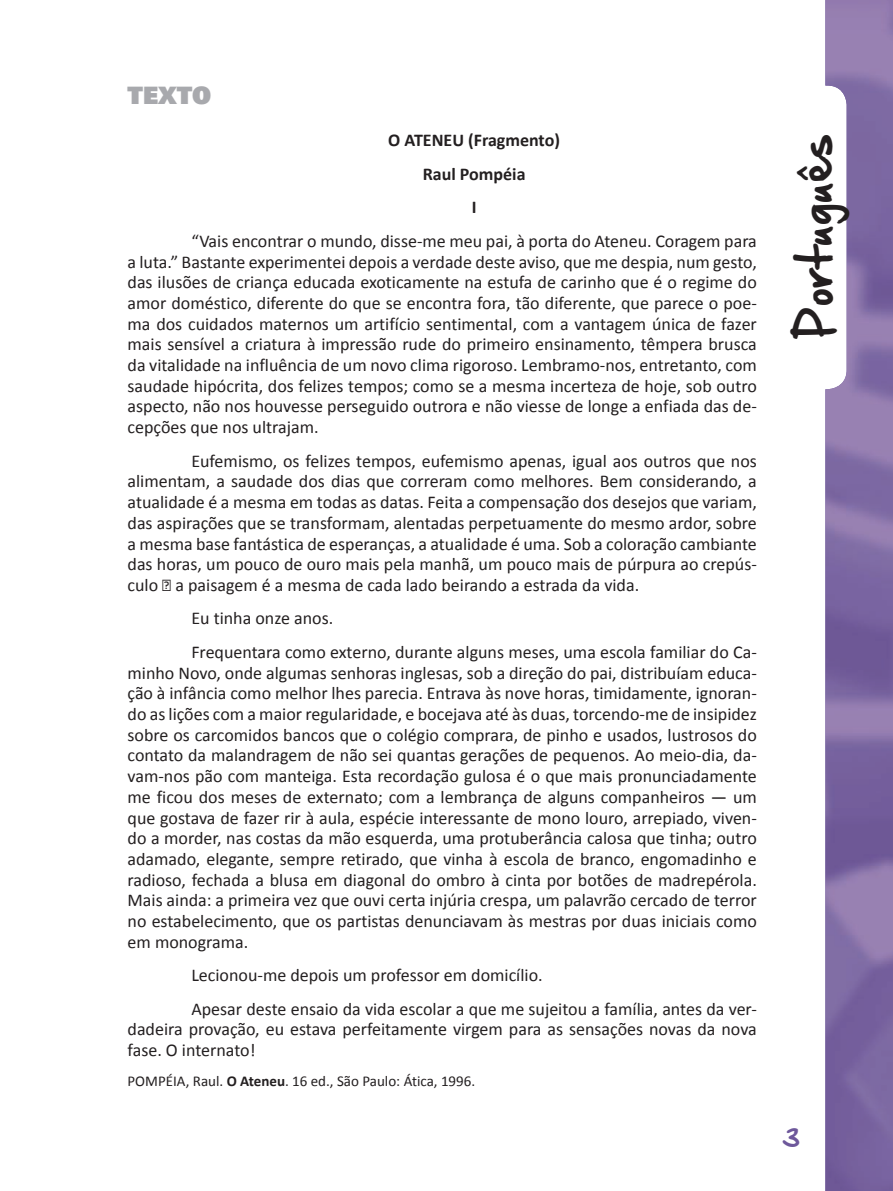
<style>
.page{position:relative;width:893px;height:1191px;background:#fff}
.page>*{position:absolute;margin:0;border:0;box-sizing:border-box;transform-origin:0 0}
.t1{font:42px "Hand Of Sean";letter-spacing:.02em;color:#231f20}
.Título_2º_Peso{font:900 24px "Univers";color:#a8a9ad}
.t2{font:24px "Hand Of Sean";color:#6e589b}
.Texto_Corrido{font:18px/20.7px "Calibri";color:#231f20;text-align:justify}
.Texto_Corrido-2{font:700 18px "Calibri";color:#231f20}
.Fonte{font:15px "Calibri";color:#231f20}
.s1{font-weight:700}
</style>
<div class="page">
<img style="left:825px;top:0;width:68px;height:1191px">
<p class="Título_2º_Peso" style="left:128px;top:80px;width:68px">TEXTO</p>
<p class="Texto_Corrido-2" style="left:388px;top:129px;width:173px">O ATENEU (Fragmento)</p>
<p class="Texto_Corrido-2" style="left:423px;top:163px;width:104px">Raul Pompéia</p>
<p class="Texto_Corrido-2" style="left:472px;top:196px;width:6px">I</p>
<p class="Texto_Corrido" style="left:128px;top:230px;width:631px;text-indent:64px">“Vais encontrar o mundo, disse-me meu pai, à porta do Ateneu. Coragem para a luta.” Bastante experimentei depois a verdade deste aviso, que me despia, num gesto, das ilusões de criança educada exoticamente na estufa de carinho que é o regime do amor doméstico, diferente do que se encontra fora, tão diferente, que parece o poe&shy;ma dos cuidados maternos um artifício sentimental, com a vantagem única de fazer mais sensível a criatura à impressão rude do primeiro ensinamento, têmpera brusca da vitalidade na influência de um novo clima rigoroso. Lembramo-nos, entretanto, com saudade hipócrita, dos felizes tempos; como se a mesma incerteza de hoje, sob outro aspecto, não nos houvesse perseguido outrora e não viesse de longe a enfiada das de&shy;cepções que nos ultrajam.</p>
<p class="Texto_Corrido" style="left:128px;top:449px;width:631px;text-indent:64px">Eufemismo, os felizes tempos, eufemismo apenas, igual aos outros que nos alimentam, a saudade dos dias que correram como melhores. Bem considerando, a atualidade é a mesma em todas as datas. Feita a compensação dos desejos que variam, das aspirações que se transformam, alentadas perpetuamente do mesmo ardor, sobre a mesma base fantástica de esperanças, a atualidade é uma. Sob a coloração cambiante das horas, um pouco de ouro mais pela manhã, um pouco mais de púrpura ao crepús&shy;culo ‒ a paisagem é a mesma de cada lado beirando a estrada da vida.</p>
<p class="Texto_Corrido" style="left:191px;top:607px;width:143px">Eu tinha onze anos.</p>
<p class="Texto_Corrido" style="left:128px;top:640px;width:631px;text-indent:64px">Frequentara como externo, durante alguns meses, uma escola familiar do Ca&shy;minho Novo, onde algumas senhoras inglesas, sob a direção do pai, distribuíam educa&shy;ção à infância como melhor lhes parecia. Entrava às nove horas, timidamente, ignoran&shy;do as lições com a maior regularidade, e bocejava até às duas, torcendo-me de insipidez sobre os carcomidos bancos que o colégio comprara, de pinho e usados, lustrosos do contato da malandragem de não sei quantas gerações de pequenos. Ao meio-dia, da&shy;vam-nos pão com manteiga. Esta recordação gulosa é o que mais pronunciadamente me ficou dos meses de externato; com a lembrança de alguns companheiros — um que gostava de fazer rir à aula, espécie interessante de mono louro, arrepiado, viven&shy;do a morder, nas costas da mão esquerda, uma protuberância calosa que tinha; outro adamado, elegante, sempre retirado, que vinha à escola de branco, engomadinho e radioso, fechada a blusa em diagonal do ombro à cinta por botões de madrepérola.<br>Mais ainda: a primeira vez que ouvi certa injúria crespa, um palavrão cercado de terror no estabelecimento, que os partistas denunciavam às mestras por duas iniciais como em monograma.</p>
<p class="Texto_Corrido" style="left:191px;top:964px;width:353px">Lecionou-me depois um professor em domicílio.</p>
<p class="Texto_Corrido" style="left:128px;top:997px;width:631px;text-indent:64px">Apesar deste ensaio da vida escolar a que me sujeitou a família, antes da ver&shy;dadeira provação, eu estava perfeitamente virgem para as sensações novas da nova fase. O internato!</p>
<p class="Fonte" style="left:128px;top:1071px;width:349px">POMPÉIA, Raul. <span class="s1">O Ateneu</span>. 16 ed., São Paulo: Ática, 1996.</p>
<p class="t1" style="left:777px;top:340px;width:208px;rotate:-90deg">Português</p>
<p class="t2" style="left:782px;top:1115px;width:19px">3</p>
</div>
